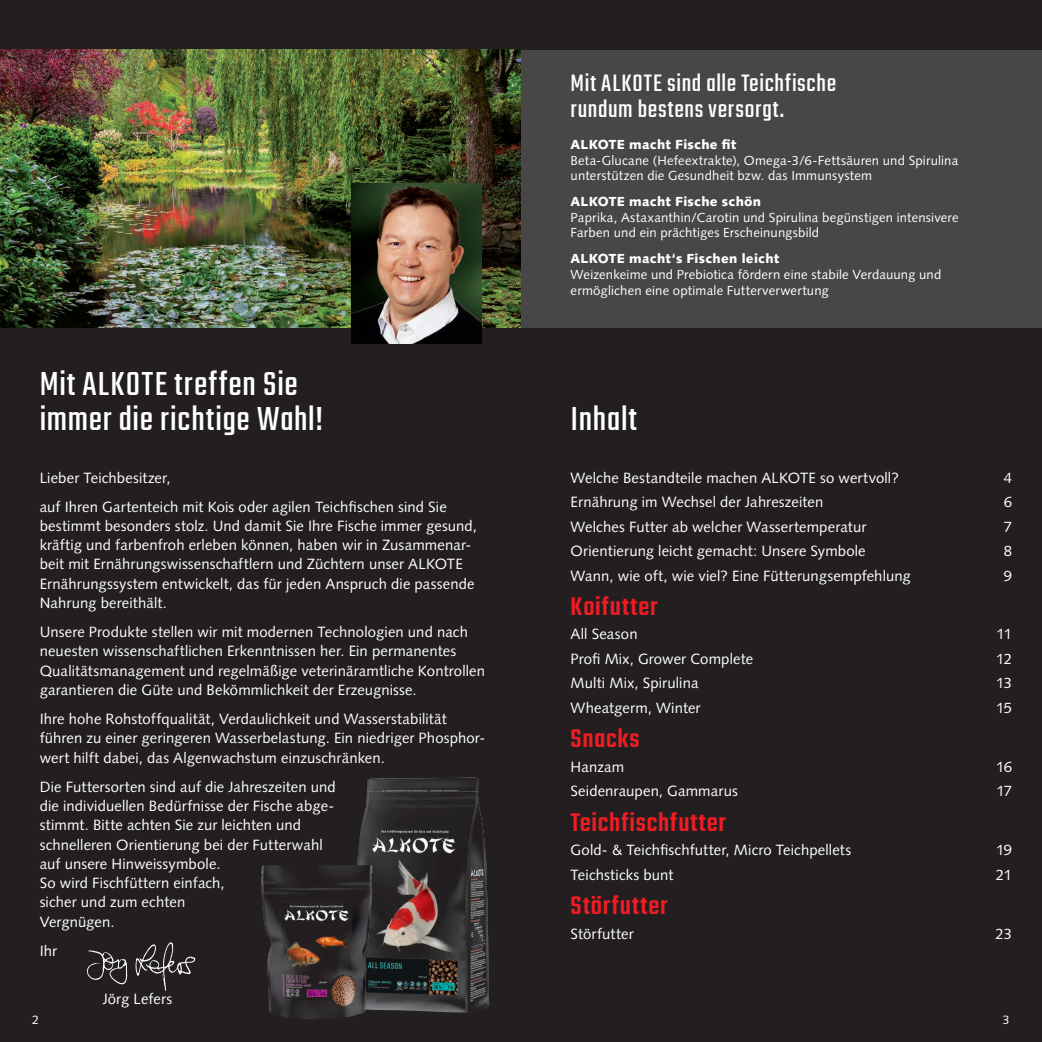
<style>
.page{position:relative;width:1042px;height:1042px;background:#231f20}
.page>*{position:absolute;margin:0;border:0;box-sizing:border-box;transform-origin:0 0}
.t1{font:36.75px/35px "Teko";letter-spacing:.025em;color:#fff}
.t2{font:500 28px "Teko";letter-spacing:.035em;color:#ee1d23}
.t3{font:26.25px/26.2px "Teko";letter-spacing:.025em;color:#fff}
.t4{font:14.88px/19.2px "Syntax LT";letter-spacing:.01em;color:#fff}
.t5{font:13.12px/15.8px "Syntax LT";letter-spacing:.015em;color:#fff}
.t6{font:12.25px "Syntax LT";color:#fff}
.s1{font-weight:900}
</style>
<div class="page">
<img style="left:0;top:50px;width:521px;height:277px">
<img style="left:351px;top:184px;width:130px;height:160px">
<div style="left:521px;top:50px;width:521px;height:277px;background:#494647"></div>
<img style="left:357px;top:777px;width:133px;height:235px">
<img style="left:261px;top:865px;width:111px;height:154px">
<svg style="left:87px;top:950px;width:40px;height:35px"></svg>
<svg style="left:136px;top:942px;width:60px;height:49px"></svg>
<p class="t1" style="left:40px;top:369px;width:285px">Mit ALKOTE treffen Sie immer die richtige Wahl!</p>
<p class="t4" style="left:40px;top:468px;width:132px">Lieber Teichbesitzer,</p>
<p class="t4" style="left:40px;top:497px;width:439px">auf Ihren Gartenteich mit Kois oder agilen Teichfischen sind Sie bestimmt besonders stolz. Und damit Sie Ihre Fische immer gesund, kräftig und farbenfroh erleben können, haben wir in Zusammenar&shy;beit mit Ernährungswissenschaftlern und Züchtern unser ALKOTE Ernährungssystem entwickelt, das für jeden Anspruch die passende Nahrung bereithält.</p>
<p class="t4" style="left:40px;top:622px;width:447px">Unsere Produkte stellen wir mit modernen Technologien und nach neuesten wissenschaftlichen Erkenntnissen her. Ein permanentes Qualitätsmanagement und regelmäßige veterinäramtliche Kontrollen garantieren die Güte und Bekömmlichkeit der Erzeugnisse.</p>
<p class="t4" style="left:40px;top:709px;width:447px">Ihre hohe Rohstoffqualität, Verdaulichkeit und Wasserstabilität führen zu einer geringeren Wasserbelastung. Ein niedriger Phosphor&shy;wert hilft dabei, das Algenwachstum einzuschränken.</p>
<p class="t4" style="left:40px;top:777px;width:298px">Die Futtersorten sind auf die Jahreszeiten und die individuellen Bedürfnisse der Fische abge&shy;stimmt. Bitte achten Sie zur leichten und schnelleren Orientierung bei der Futterwahl auf unsere Hinweissymbole.<br>So wird Fischfüttern einfach,<br>sicher und zum echten<br>Vergnügen.</p>
<p class="t4" style="left:40px;top:941px;width:19px">Ihr</p>
<p class="t4" style="left:103px;top:989px;width:71px">Jörg Lefers</p>
<p class="t3" style="left:570px;top:72px;width:267px">Mit ALKOTE sind alle Teichfische rundum bestens versorgt.</p>
<p class="t5" style="left:570px;top:136px;width:389px"><span class="s1">ALKOTE macht Fische fit<br></span>Beta-Glucane (Hefeextrakte), Omega-3/6-Fettsäuren und Spirulina unterstützen die Gesundheit bzw. das Immunsystem</p>
<p class="t5" style="left:570px;top:194px;width:389px"><span class="s1">ALKOTE macht Fische schön<br></span>Paprika, Astaxanthin/Carotin und Spirulina begünstigen intensivere<br>Farben und ein prächtiges Erscheinungsbild</p>
<p class="t5" style="left:570px;top:251px;width:372px"><span class="s1">ALKOTE macht‘s Fischen leicht<br></span>Weizenkeime und Prebiotica fördern eine stabile Verdauung und ermöglichen eine optimale Futterverwertung</p>
<p class="t1" style="left:570px;top:404px;width:68px">Inhalt</p>
<p class="t4" style="left:570px;top:468px;width:330px">Welche Bestandteile machen ALKOTE so wertvoll?</p>
<p class="t4" style="left:1004px;top:468px;width:10px">4</p>
<p class="t4" style="left:570px;top:492px;width:254px">Ernährung im Wechsel der Jahreszeiten</p>
<p class="t4" style="left:1004px;top:492px;width:10px">6</p>
<p class="t4" style="left:570px;top:517px;width:297px">Welches Futter ab welcher Wassertemperatur</p>
<p class="t4" style="left:1004px;top:517px;width:10px">7</p>
<p class="t4" style="left:570px;top:541px;width:297px">Orientierung leicht gemacht: Unsere Symbole</p>
<p class="t4" style="left:1004px;top:541px;width:10px">8</p>
<p class="t4" style="left:570px;top:566px;width:342px">Wann, wie oft, wie viel? Eine Fütterungsempfehlung</p>
<p class="t4" style="left:1004px;top:566px;width:10px">9</p>
<p class="t2" style="left:570px;top:590px;width:88px">Koifutter</p>
<p class="t4" style="left:570px;top:625px;width:69px">All Season</p>
<p class="t4" style="left:996px;top:625px;width:17px">11</p>
<p class="t4" style="left:570px;top:649px;width:184px">Profi Mix, Grower Complete</p>
<p class="t4" style="left:996px;top:649px;width:17px">12</p>
<p class="t4" style="left:570px;top:674px;width:129px">Multi Mix, Spirulina</p>
<p class="t4" style="left:996px;top:674px;width:17px">13</p>
<p class="t4" style="left:570px;top:698px;width:131px">Wheatgerm, Winter</p>
<p class="t4" style="left:996px;top:698px;width:18px">15</p>
<p class="t2" style="left:570px;top:722px;width:70px">Snacks</p>
<p class="t4" style="left:570px;top:757px;width:55px">Hanzam</p>
<p class="t4" style="left:996px;top:757px;width:18px">16</p>
<p class="t4" style="left:570px;top:782px;width:169px">Seidenraupen, Gammarus</p>
<p class="t4" style="left:996px;top:782px;width:17px">17</p>
<p class="t2" style="left:570px;top:806px;width:157px">Teichfischfutter</p>
<p class="t4" style="left:570px;top:840px;width:282px">Gold- &amp; Teichfischfutter, Micro Teichpellets</p>
<p class="t4" style="left:996px;top:840px;width:18px">19</p>
<p class="t4" style="left:570px;top:865px;width:104px">Teichsticks bunt</p>
<p class="t4" style="left:996px;top:865px;width:18px">21</p>
<p class="t2" style="left:570px;top:889px;width:98px">Störfutter</p>
<p class="t4" style="left:570px;top:924px;width:65px">Störfutter</p>
<p class="t4" style="left:995px;top:924px;width:18px">23</p>
<p class="t6" style="left:32px;top:1012px;width:8px">2</p>
<p class="t6" style="left:1003px;top:1012px;width:8px">3</p>
</div>
